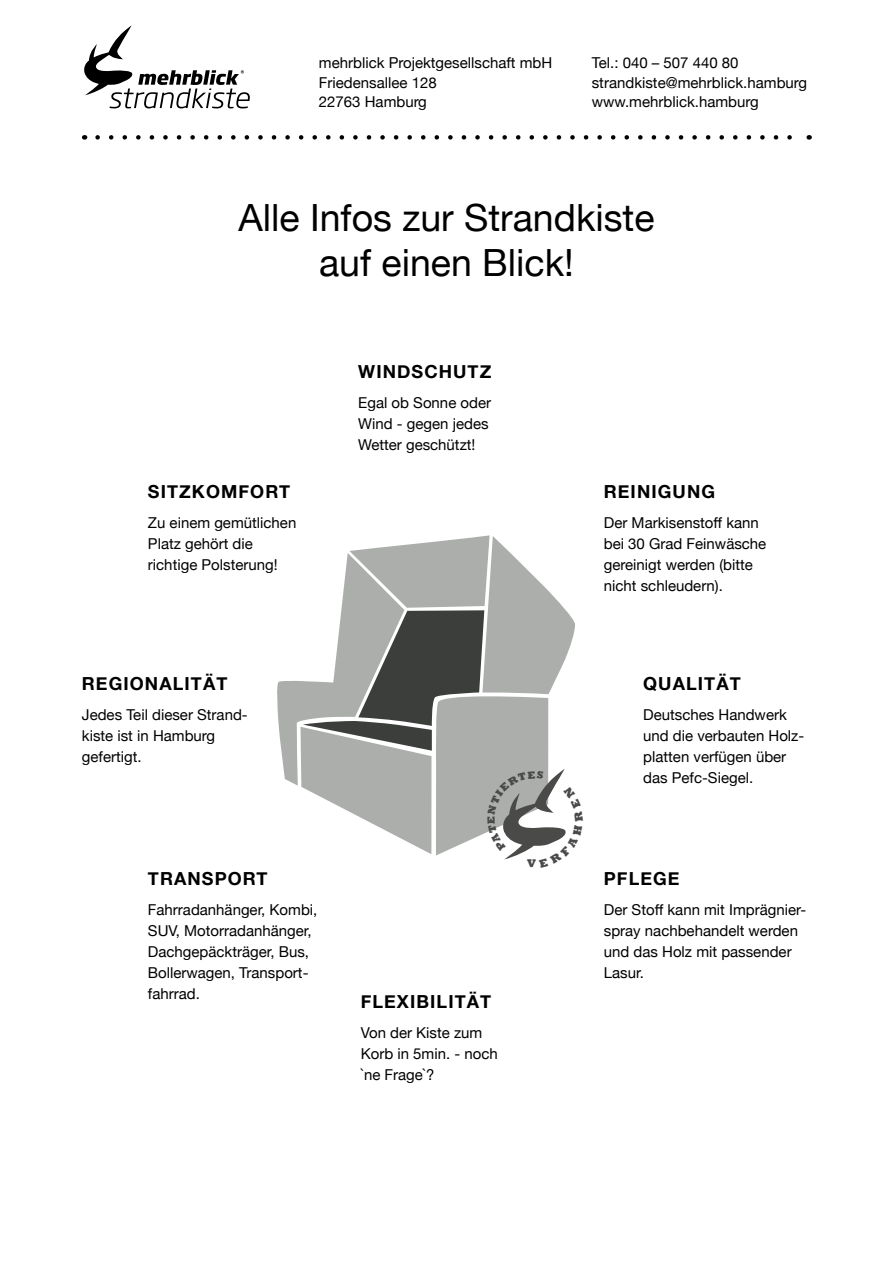
<style>
.page{position:relative;width:893px;height:1263px;background:#fff}
.page>*{position:absolute;margin:0;border:0;box-sizing:border-box;transform-origin:0 0}
.t1{font:37.5px/45px "Helvetica Neue";color:#000;text-align:center}
.t2{font:700 18px "Helvetica Neue";letter-spacing:.06em;color:#000}
.t3{font:15px/21px "Helvetica Neue";color:#000}
</style>
<div class="page">
<svg style="left:84px;top:26px;width:166px;height:82px"></svg>
<svg style="left:98px;top:135px;width:694px;height:5px"></svg>
<svg style="left:277px;top:535px;width:298px;height:325px"></svg>
<p class="t3" style="left:319px;top:54px;width:235px;line-height:19.5px">mehrblick Projektgesellschaft mbH<br>Friedensallee 128<br>22763 Hamburg</p>
<p class="t3" style="left:592px;top:54px;width:217px;line-height:19.5px">Tel.: 040 – 507 440 80 strandkiste@mehrblick.hamburg www.mehrblick.hamburg</p>
<h1 class="t1" style="left:238px;top:197px;width:417px">Alle Infos zur Strandkiste auf einen Blick!</h1>
<p class="t2" style="left:148px;top:477px;width:144px">SITZKOMFORT</p>
<p class="t3" style="left:148px;top:513px;width:150px">Zu einem gemütlichen<br>Platz gehört die richtige Polsterung!</p>
<p class="t2" style="left:82px;top:669px;width:147px">REGIONALITÄT</p>
<p class="t3" style="left:82px;top:705px;width:167px">Jedes Teil dieser Strand&shy;kiste ist in Hamburg gefertigt.</p>
<p class="t2" style="left:358px;top:358px;width:135px">WINDSCHUTZ</p>
<p class="t3" style="left:358px;top:393px;width:134px">Egal ob Sonne oder<br>Wind - gegen jedes<br>Wetter geschützt!</p>
<p class="t2" style="left:148px;top:864px;width:121px">TRANSPORT</p>
<p class="t3" style="left:148px;top:900px;width:171px">Fahrradanhänger, Kombi,<br>SUV, Motorradanhänger,<br>Dachgepäckträger, Bus,<br>Bollerwagen, Transport&shy;fahrrad.</p>
<p class="t2" style="left:361px;top:987px;width:132px">FLEXIBILITÄT</p>
<p class="t3" style="left:361px;top:1023px;width:139px">Von der Kiste zum<br>Korb in 5min. - noch `ne Frage`?</p>
<p class="t2" style="left:604px;top:477px;width:113px">REINIGUNG</p>
<p class="t3" style="left:604px;top:513px;width:164px">Der Markisenstoff kann bei 30 Grad Feinwäsche gereinigt werden (bitte nicht schleudern).</p>
<p class="t2" style="left:643px;top:669px;width:99px">QUALITÄT</p>
<p class="t3" style="left:643px;top:705px;width:163px">Deutsches Handwerk und die verbauten Holz&shy;platten verfügen über das Pefc-Siegel.</p>
<p class="t2" style="left:604px;top:864px;width:77px">PFLEGE</p>
<p class="t3" style="left:604px;top:900px;width:204px">Der Stoff kann mit Imprägnier&shy;spray nachbehandelt werden und das Holz mit passender<br>Lasur.</p>
</div>
